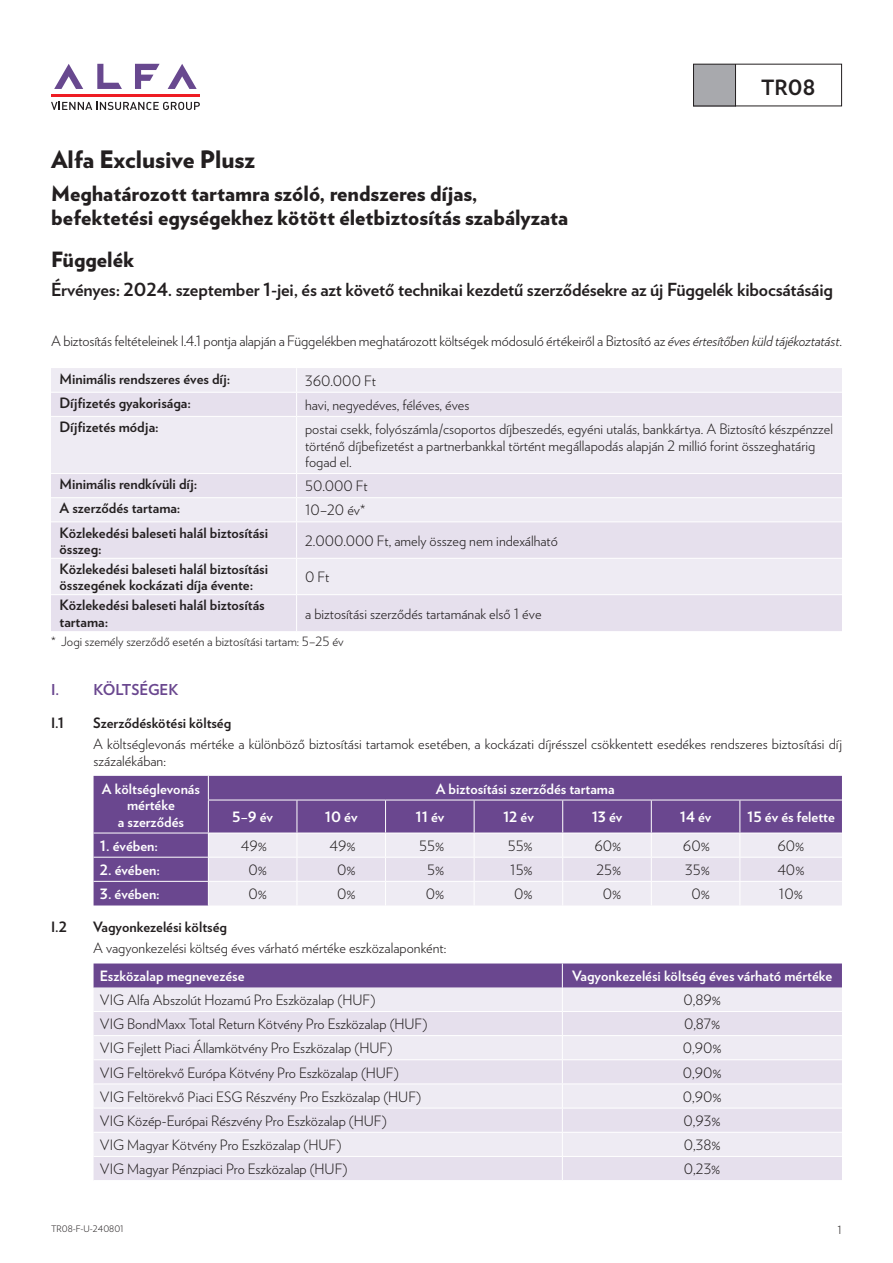
<style>
.page{position:relative;width:893px;height:1263px;background:#fff}
.page>*{position:absolute;margin:0;border:0;box-sizing:border-box;transform-origin:0 0}
.t1{font:900 24px "Verlag";color:#231f20}
.t2{font:900 21px/24px "Verlag";color:#231f20}
.t3{font:700 21px "Verlag";color:#231f20}
.t4{font:700 18px "Verlag";letter-spacing:-.01em;color:#231f20}
.t5{font:700 15px "Verlag";letter-spacing:-.01em;color:#6a478f}
.t6{font:300 14.25px/16.5px "Verlag";color:#231f20}
.t7{font:700 14.25px/16.5px "Verlag";color:#231f20}
.t8{font:700 14.25px/16.5px "Verlag";color:#fff;text-align:center}
.t9{font:300 12.75px "Verlag";color:#231f20}
.t10{font:300 11.25px "Verlag";color:#231f20}
.t11{font:300 9px "Verlag";color:#231f20}
.s1{font-style:italic}
</style>
<div class="page">
<div style="left:693px;top:64px;width:43px;height:42px;background:#a8a9ad"></div>
<hr style="left:735px;top:64px;width:1px;height:42px;background:#231f20">
<div style="left:693px;top:64px;width:149px;height:42px;border:1px solid #231f20"></div>
<div style="left:51px;top:368px;width:791px;height:24px;background:#eeebf3"></div>
<div style="left:51px;top:393px;width:791px;height:238px;background:#eae5f0"></div>
<svg style="left:296px;top:368px;width:1px;height:48px"></svg>
<hr style="left:51px;top:416px;width:246px;height:1px;background:#fff">
<hr style="left:297px;top:416px;width:545px;height:1px;background:#fff">
<hr style="left:296px;top:417px;width:1px;height:56px;background:#fff">
<hr style="left:51px;top:473px;width:246px;height:1px;background:#fff">
<hr style="left:297px;top:473px;width:545px;height:1px;background:#fff">
<hr style="left:51px;top:497px;width:246px;height:1px;background:#fff">
<hr style="left:297px;top:497px;width:545px;height:1px;background:#fff">
<svg style="left:296px;top:474px;width:1px;height:47px"></svg>
<hr style="left:51px;top:521px;width:246px;height:1px;background:#fff">
<hr style="left:297px;top:521px;width:545px;height:1px;background:#fff">
<hr style="left:296px;top:522px;width:1px;height:36px;background:#fff">
<hr style="left:51px;top:558px;width:246px;height:1px;background:#fff">
<hr style="left:297px;top:558px;width:545px;height:1px;background:#fff">
<hr style="left:296px;top:559px;width:1px;height:35px;background:#fff">
<hr style="left:51px;top:594px;width:246px;height:1px;background:#fff">
<hr style="left:297px;top:594px;width:545px;height:1px;background:#fff">
<hr style="left:296px;top:595px;width:1px;height:36px;background:#fff">
<div style="left:94px;top:776px;width:748px;height:129px;background:#6a478f"></div>
<svg style="left:208px;top:776px;width:1px;height:24px"></svg>
<hr style="left:208px;top:800px;width:89px;height:1px;background:#fff">
<hr style="left:208px;top:800px;width:1px;height:33px;background:#fff">
<hr style="left:297px;top:800px;width:89px;height:1px;background:#fff">
<hr style="left:297px;top:800px;width:1px;height:33px;background:#fff">
<hr style="left:386px;top:800px;width:88px;height:1px;background:#fff">
<hr style="left:385px;top:800px;width:1px;height:33px;background:#fff">
<hr style="left:474px;top:800px;width:89px;height:1px;background:#fff">
<hr style="left:474px;top:800px;width:1px;height:33px;background:#fff">
<hr style="left:563px;top:800px;width:88px;height:1px;background:#fff">
<hr style="left:562px;top:800px;width:1px;height:33px;background:#fff">
<hr style="left:651px;top:800px;width:89px;height:1px;background:#fff">
<hr style="left:651px;top:800px;width:1px;height:33px;background:#fff">
<hr style="left:740px;top:800px;width:102px;height:1px;background:#fff">
<hr style="left:739px;top:800px;width:1px;height:33px;background:#fff">
<hr style="left:94px;top:833px;width:114px;height:1px;background:#fff">
<hr style="left:94px;top:857px;width:114px;height:1px;background:#fff">
<hr style="left:94px;top:881px;width:114px;height:1px;background:#fff">
<svg style="left:208px;top:833px;width:634px;height:72px;background:#ece8f1"></svg>
<svg style="left:94px;top:963px;width:748px;height:217px;background:#dcd5e5"></svg>
<svg style="left:168px;top:64px;width:29px;height:25px"></svg>
<svg style="left:135px;top:64px;width:25px;height:25px"></svg>
<svg style="left:97px;top:64px;width:25px;height:25px"></svg>
<svg style="left:54px;top:64px;width:29px;height:25px"></svg>
<hr style="left:51px;top:94px;width:149px;height:3px;background:#ee1d23">
<svg style="left:51px;top:102px;width:149px;height:8px"></svg>
<h2 class="t3" style="left:761px;top:71px;width:56px">TR08</h2>
<h1 class="t1" style="left:51px;top:140px;width:206px">Alfa Exclusive Plusz</h1>
<h2 class="t2" style="left:51px;top:180px;width:519px">Meghatározott tartamra szóló, rendszeres díjas, befektetési egységekhez kötött életbiztosítás szabályzata</h2>
<h2 class="t2" style="left:51px;top:246px;width:85px">Függelék</h2>
<p class="t4" style="left:51px;top:275px;width:783px">Érvényes: 2024. szeptember 1-jei, és azt követő technikai kezdetű szerződésekre az új Függelék kibocsátásáig</p>
<p class="t6" style="left:51px;top:331px;width:792px">A biztosítás feltételeinek I.4.1 pontja alapján a Függelékben meghatározott költségek módosuló értékeiről a Biztosító az <span class="s1">éves értesítőben küld tájékoztatást</span>.</p>
<p class="t7" style="left:60px;top:370px;width:172px">Minimális rendszeres éves díj:</p>
<p class="t6" style="left:305px;top:372px;width:72px">360.000 Ft</p>
<p class="t7" style="left:60px;top:394px;width:133px">Díjfizetés gyakorisága:</p>
<p class="t6" style="left:305px;top:396px;width:166px">havi, negyedéves, féléves, éves</p>
<p class="t7" style="left:60px;top:418px;width:101px">Díjfizetés módja:</p>
<p class="t6" style="left:305px;top:420px;width:529px">postai csekk, folyószámla/csoportos díjbeszedés, egyéni utalás, bankkártya. A Biztosító készpénzzel történő díjbefizetést a partnerbankkal történt megállapodás alapján 2 millió forint összeghatárig fogad el.</p>
<p class="t7" style="left:60px;top:475px;width:139px">Minimális rendkívüli díj:</p>
<p class="t6" style="left:305px;top:477px;width:64px">50.000 Ft</p>
<p class="t7" style="left:60px;top:499px;width:122px">A szerződés tartama:</p>
<p class="t6" style="left:305px;top:501px;width:62px">10–20 év*</p>
<p class="t7" style="left:60px;top:523px;width:210px">Közlekedési baleseti halál biztosítási összeg:</p>
<p class="t6" style="left:305px;top:532px;width:254px">2.000.000 Ft, amely összeg nem indexálható</p>
<p class="t7" style="left:60px;top:560px;width:210px">Közlekedési baleseti halál biztosítási összegének kockázati díja évente:</p>
<p class="t6" style="left:305px;top:568px;width:26px">0 Ft</p>
<p class="t7" style="left:60px;top:596px;width:207px">Közlekedési baleseti halál biztosítás tartama:</p>
<p class="t6" style="left:305px;top:604px;width:238px">a biztosítási szerződés tartamának első 1 éve</p>
<p class="t9" style="left:51px;top:632px;width:294px">* Jogi személy szerződő esetén a biztosítási tartam: 5–25 év</p>
<p class="t5" style="left:51px;top:678px;width:129px">I. KÖLTSÉGEK</p>
<p class="t7" style="left:51px;top:714px;width:14px">I.1</p>
<p class="t7" style="left:93px;top:714px;width:140px">Szerződéskötési költség</p>
<p class="t6" style="left:93px;top:735px;width:750px">A költséglevonás mértéke a különböző biztosítási tartamok esetében, a kockázati díjrésszel csökkentett esedékes rendszeres biztosítási díj százalékában:</p>
<p class="t8" style="left:102px;top:779px;width:100px">A költséglevonás mértéke<br>a szerződés</p>
<p class="t8" style="left:436px;top:779px;width:180px">A biztosítási szerződés tartama</p>
<p class="t8" style="left:232px;top:808px;width:42px">5–9 év</p>
<p class="t8" style="left:325px;top:808px;width:34px">10 év</p>
<p class="t8" style="left:415px;top:808px;width:30px">11 év</p>
<p class="t8" style="left:503px;top:808px;width:32px">12 év</p>
<p class="t8" style="left:592px;top:808px;width:32px">13 év</p>
<p class="t8" style="left:680px;top:808px;width:33px">14 év</p>
<p class="t8" style="left:747px;top:808px;width:89px">15 év és felette</p>
<p class="t8" style="left:100px;top:837px;width:60px">1. évében:</p>
<p class="t6" style="left:241px;top:837px;width:28px">49%</p>
<p class="t6" style="left:329px;top:837px;width:28px">49%</p>
<p class="t6" style="left:419px;top:837px;width:27px">55%</p>
<p class="t6" style="left:508px;top:837px;width:27px">55%</p>
<p class="t6" style="left:594px;top:837px;width:28px">60%</p>
<p class="t6" style="left:683px;top:837px;width:28px">60%</p>
<p class="t6" style="left:777px;top:837px;width:28px">60%</p>
<p class="t8" style="left:100px;top:861px;width:62px">2. évében:</p>
<p class="t6" style="left:248px;top:861px;width:20px">0%</p>
<p class="t6" style="left:337px;top:861px;width:20px">0%</p>
<p class="t6" style="left:427px;top:861px;width:19px">5%</p>
<p class="t6" style="left:510px;top:861px;width:24px">15%</p>
<p class="t6" style="left:596px;top:861px;width:26px">25%</p>
<p class="t6" style="left:685px;top:861px;width:26px">35%</p>
<p class="t6" style="left:777px;top:861px;width:29px">40%</p>
<p class="t8" style="left:100px;top:885px;width:61px">3. évében:</p>
<p class="t6" style="left:248px;top:885px;width:20px">0%</p>
<p class="t6" style="left:337px;top:885px;width:20px">0%</p>
<p class="t6" style="left:426px;top:885px;width:20px">0%</p>
<p class="t6" style="left:514px;top:885px;width:20px">0%</p>
<p class="t6" style="left:603px;top:885px;width:20px">0%</p>
<p class="t6" style="left:691px;top:885px;width:20px">0%</p>
<p class="t6" style="left:779px;top:885px;width:26px">10%</p>
<p class="t7" style="left:51px;top:918px;width:17px">I.2</p>
<p class="t7" style="left:93px;top:918px;width:135px">Vagyonkezelési költség</p>
<p class="t6" style="left:93px;top:939px;width:355px">A vagyonkezelési költség éves várható mértéke eszközalaponként:</p>
<p class="t8" style="left:100px;top:967px;width:146px">Eszközalap megnevezése</p>
<p class="t8" style="left:572px;top:967px;width:262px">Vagyonkezelési költség éves várható mértéke</p>
<p class="t6" style="left:100px;top:991px;width:277px">VIG Alfa Abszolút Hozamú Pro Eszközalap (HUF)</p>
<p class="t6" style="left:683px;top:991px;width:39px">0,89%</p>
<p class="t6" style="left:100px;top:1015px;width:329px">VIG BondMaxx Total Return Kötvény Pro Eszközalap (HUF)</p>
<p class="t6" style="left:684px;top:1015px;width:38px">0,87%</p>
<p class="t6" style="left:100px;top:1039px;width:294px">VIG Fejlett Piaci Államkötvény Pro Eszközalap (HUF)</p>
<p class="t6" style="left:683px;top:1039px;width:40px">0,90%</p>
<p class="t6" style="left:100px;top:1063px;width:300px">VIG Feltörekvő Európa Kötvény Pro Eszközalap (HUF)</p>
<p class="t6" style="left:683px;top:1063px;width:40px">0,90%</p>
<p class="t6" style="left:100px;top:1087px;width:323px">VIG Feltörekvő Piaci ESG Részvény Pro Eszközalap (HUF)</p>
<p class="t6" style="left:683px;top:1087px;width:40px">0,90%</p>
<p class="t6" style="left:100px;top:1112px;width:288px">VIG Közép-Európai Részvény Pro Eszközalap (HUF)</p>
<p class="t6" style="left:684px;top:1112px;width:39px">0,93%</p>
<p class="t6" style="left:100px;top:1136px;width:243px">VIG Magyar Kötvény Pro Eszközalap (HUF)</p>
<p class="t6" style="left:684px;top:1136px;width:38px">0,38%</p>
<p class="t6" style="left:100px;top:1160px;width:249px">VIG Magyar Pénzpiaci Pro Eszközalap (HUF)</p>
<p class="t6" style="left:684px;top:1160px;width:38px">0,23%</p>
<p class="t11" style="left:51px;top:1222px;width:74px">TR08-F-U-240801</p>
<p class="t10" style="left:838px;top:1221px;width:6px">1</p>
</div>
